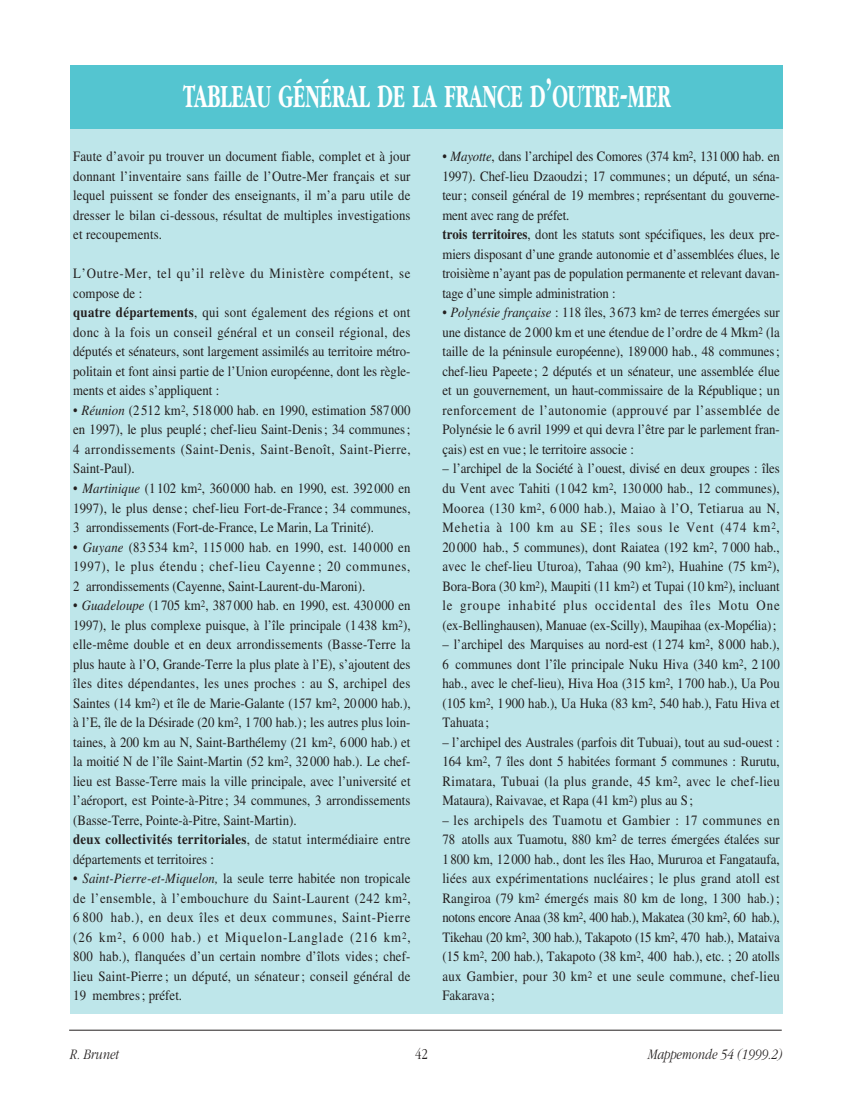
<style>
.page{position:relative;width:851px;height:1106px;background:#fff}
.page>*{position:absolute;margin:0;border:0;box-sizing:border-box;transform-origin:0 0}
.t1{font:700 33.75px "Garamond";color:#fff;scale:.6 1}
.t2{font:300 15.75px "Garamond";color:#231f1f;scale:.8 1}
.t3{font:italic 300 15px "Garamond";color:#231f1f;scale:.8 1}
.t4{font:14.25px/19.5px "Times";color:#231f1f;text-align:justify;scale:.9 1}
.s1{font-size:45px}
.s2{font-weight:700}
.s3{font-style:italic}
</style>
<div class="page">
<hr style="left:69px;top:1029px;width:712px;height:1px;background:#231f1f">
<div style="left:70px;top:118px;width:712px;height:895px;background:#bee6ea"></div>
<div style="left:71px;top:65px;width:712px;height:63px;background:#54c5d0"></div>
<h1 class="t1" style="left:183px;top:83px;width:814px">TABLEAU GÉNÉRAL DE LA FRANCE D<span class="s1">’</span>OUTRE<span class="s1">-</span>MER</h1>
<p class="t4" style="left:73px;top:148px;width:376px">Faute d’avoir pu trouver un document fiable, complet et à jour donnant l’inventaire sans faille de l’Outre-Mer français et sur lequel puissent se fonder des enseignants, il m’a paru utile de dresser le bilan ci-dessous, résultat de multiples investigations et recoupements.</p>
<p class="t4" style="left:73px;top:265px;width:376px;text-align:left">L’Outre-Mer, tel qu’il relève du Ministère compétent, se compose de :<br><span class="s2">quatre départements</span>, qui sont également des régions et ont donc à la fois un conseil général et un conseil régional, des députés et sénateurs, sont largement assimilés au territoire métro&shy;politain et font ainsi partie de l’Union européenne, dont les règle&shy;ments et aides s’appliquent :</p>
<p class="t4" style="left:73px;top:402px;width:376px">• <span class="s3">Réunion</span> (2 512 km<sup>2</sup>, 518 000 hab. en 1990, estimation 587 000 en 1997), le plus peuplé ; chef-lieu Saint-Denis ; 34 communes ; 4 arrondissements (Saint-Denis, Saint-Benoît, Saint-Pierre, Saint-Paul).</p>
<p class="t4" style="left:73px;top:480px;width:376px">• <span class="s3">Martinique</span> (1 102 km<sup>2</sup>, 360 000 hab. en 1990, est. 392 000 en 1997), le plus dense ; chef-lieu Fort-de-France ; 34 communes, 3 arrondissements (Fort-de-France, Le Marin, La Trinité).</p>
<p class="t4" style="left:73px;top:538px;width:376px">• <span class="s3">Guyane</span> (83 534 km<sup>2</sup>, 115 000 hab. en 1990, est. 140 000 en 1997), le plus étendu ; chef-lieu Cayenne ; 20 communes, 2 arrondissements (Cayenne, Saint-Laurent-du-Maroni).</p>
<p class="t4" style="left:73px;top:597px;width:376px;text-align:left">• <span class="s3">Guadeloupe</span> (1 705 km<sup>2</sup>, 387 000 hab. en 1990, est. 430 000 en 1997), le plus complexe puisque, à l’île principale (1 438 km<sup>2</sup>), elle-même double et en deux arrondissements (Basse-Terre la plus haute à l’O, Grande-Terre la plus plate à l’E), s’ajoutent des îles dites dépendantes, les unes proches : au S, archipel des Saintes (14 km<sup>2</sup>) et île de Marie-Galante (157 km<sup>2</sup>, 20 000 hab.), à l’E, île de la Désirade (20 km<sup>2</sup>, 1 700 hab.) ; les autres plus loin&shy;taines, à 200 km au N, Saint-Barthélemy (21 km<sup>2</sup>, 6 000 hab.) et la moitié N de l’île Saint-Martin (52 km<sup>2</sup>, 32 000 hab.). Le chef&shy;lieu est Basse-Terre mais la ville principale, avec l’université et l’aéroport, est Pointe-à-Pitre ; 34 communes, 3 arrondissements (Basse-Terre, Pointe-à-Pitre, Saint-Martin).<br><span class="s2">deux collectivités territoriales</span>, de statut intermédiaire entre départements et territoires :</p>
<p class="t4" style="left:73px;top:870px;width:376px"><span class="s3">• Saint-Pierre-et-Miquelon,</span> la seule terre habitée non tropicale de l’ensemble, à l’embouchure du Saint-Laurent (242 km<sup>2</sup>, 6 800 hab.), en deux îles et deux communes, Saint-Pierre (26 km<sup>2</sup>, 6 000 hab.) et Miquelon-Langlade (216 km<sup>2</sup>, 800 hab.), flanquées d’un certain nombre d’îlots vides ; chef&shy;lieu Saint-Pierre ; un député, un sénateur ; conseil général de 19 membres ; préfet.</p>
<p class="t4" style="left:442px;top:148px;width:376px;text-align:left">• <span class="s3">Mayotte</span>, dans l’archipel des Comores (374 km<sup>2</sup>, 131000 hab. en 1997). Chef-lieu Dzaoudzi ; 17 communes ; un député, un séna&shy;teur; conseil général de 19 membres; représentant du gouverne&shy;ment avec rang de préfet.<br><span class="s2">trois territoires</span>, dont les statuts sont spécifiques, les deux pre&shy;miers disposant d’une grande autonomie et d’assemblées élues, le troisième n’ayant pas de population permanente et relevant davan&shy;tage d’une simple administration :</p>
<p class="t4" style="left:442px;top:304px;width:376px"><span class="s3">• Polynésie française</span> : 118 îles, 3 673 km<sup>2</sup> de terres émergées sur une distance de 2 000 km et une étendue de l’ordre de 4 Mkm<sup>2</sup> (la taille de la péninsule européenne), 189 000 hab., 48 communes ; chef-lieu Papeete ; 2 députés et un sénateur, une assemblée élue et un gouvernement, un haut-commissaire de la République ; un renforcement de l’autonomie (approuvé par l’assemblée de Polynésie le 6 avril 1999 et qui devra l’être par le parlement fran&shy;çais) est en vue ; le territoire associe :</p>
<p class="t4" style="left:442px;top:460px;width:376px">– l’archipel de la Société à l’ouest, divisé en deux groupes : îles du Vent avec Tahiti (1 042 km<sup>2</sup>, 130 000 hab., 12 communes), Moorea (130 km<sup>2</sup>, 6 000 hab.), Maiao à l’O, Tetiarua au N, Mehetia à 100 km au SE ; îles sous le Vent (474 km<sup>2</sup>, 20 000 hab., 5 communes), dont Raiatea (192 km<sup>2</sup>, 7 000 hab., avec le chef-lieu Uturoa), Tahaa (90 km<sup>2</sup>), Huahine (75 km<sup>2</sup>), Bora-Bora (30 km<sup>2</sup>), Maupiti (11 km<sup>2</sup>) et Tupai (10 km<sup>2</sup>), incluant le groupe inhabité plus occidental des îles Motu One (ex-Bellinghausen), Manuae (ex-Scilly), Maupihaa (ex-Mopélia);</p>
<p class="t4" style="left:442px;top:636px;width:376px">– l’archipel des Marquises au nord-est (1 274 km<sup>2</sup>, 8 000 hab.), 6 communes dont l’île principale Nuku Hiva (340 km<sup>2</sup>, 2 100 hab., avec le chef-lieu), Hiva Hoa (315 km<sup>2</sup>, 1 700 hab.), Ua Pou (105 km<sup>2</sup>, 1 900 hab.), Ua Huka (83 km<sup>2</sup>, 540 hab.), Fatu Hiva et Tahuata ;</p>
<p class="t4" style="left:442px;top:733px;width:376px">– l’archipel des Australes (parfois dit Tubuai), tout au sud-ouest :<br>164 km<sup>2</sup>, 7 îles dont 5 habitées formant 5 communes : Rurutu, Rimatara, Tubuai (la plus grande, 45 km<sup>2</sup>, avec le chef-lieu Mataura), Raivavae, et Rapa (41 km<sup>2</sup>) plus au S ;</p>
<p class="t4" style="left:442px;top:811px;width:376px">– les archipels des Tuamotu et Gambier : 17 communes en 78 atolls aux Tuamotu, 880 km<sup>2</sup> de terres émergées étalées sur 1800 km, 12 000 hab., dont les îles Hao, Mururoa et Fangataufa, liées aux expérimentations nucléaires ; le plus grand atoll est Rangiroa (79 km<sup>2</sup> émergés mais 80 km de long, 1 300 hab.) ; notons encore Anaa (38 km<sup>2</sup>, 400 hab.), Makatea (30 km<sup>2</sup>, 60 hab.), Tikehau (20 km<sup>2</sup>, 300 hab.), Takapoto (15 km<sup>2</sup>, 470 hab.), Mataiva (15 km<sup>2</sup>, 200 hab.), Takapoto (38 km<sup>2</sup>, 400 hab.), etc. ; 20 atolls aux Gambier, pour 30 km<sup>2</sup> et une seule commune, chef-lieu Fakarava ;</p>
<p class="t3" style="left:69px;top:1048px;width:63px">R. Brunet</p>
<p class="t2" style="left:415px;top:1047px;width:17px">42</p>
<p class="t3" style="left:647px;top:1048px;width:169px">Mappemonde 54 (1999.2)</p>
</div>
